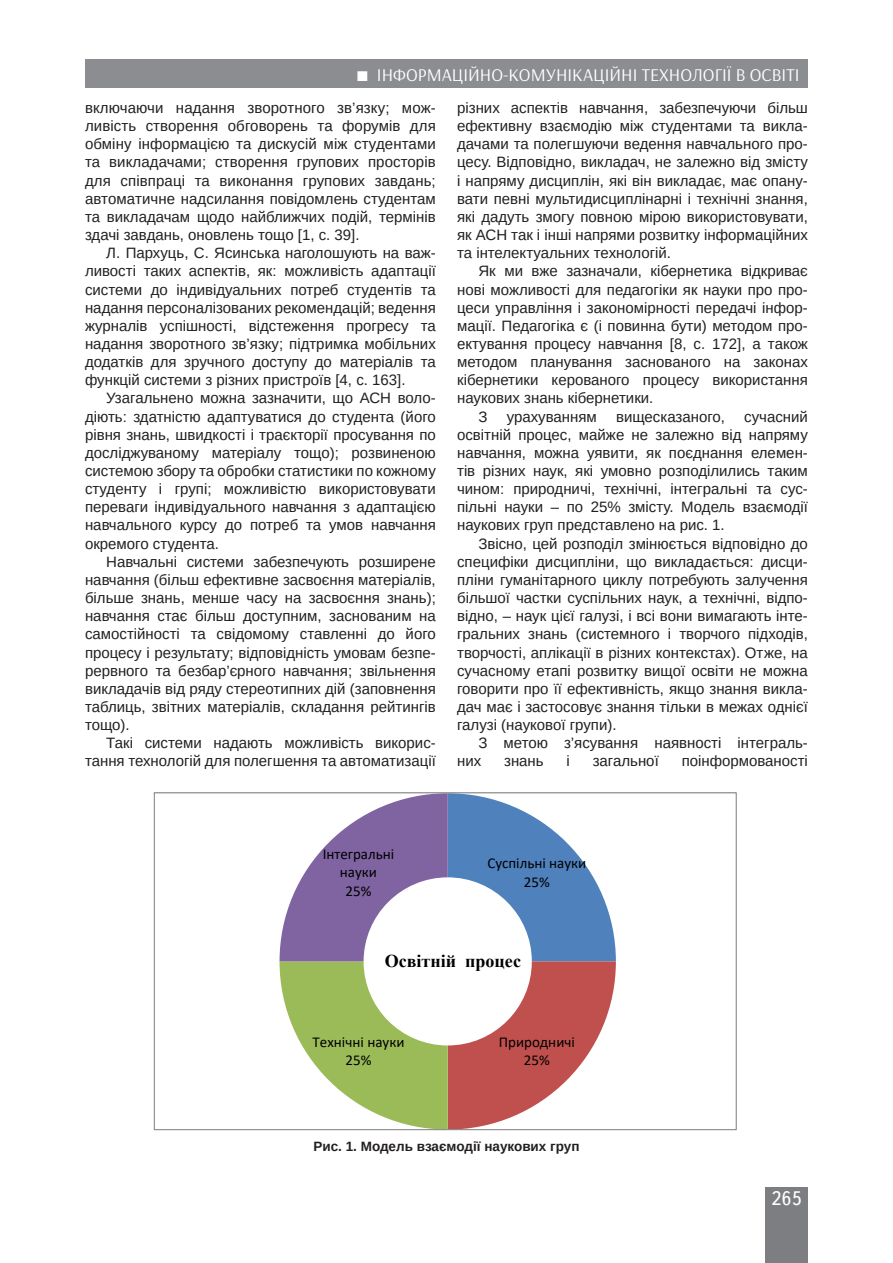
<style>
.page{position:relative;width:893px;height:1263px;background:#fff}
.page>*{position:absolute;margin:0;border:0;box-sizing:border-box;transform-origin:0 0}
.t1{font:19.5px "Ukrainian Text";color:#fff}
.t2{font:18px "Arsenal";color:#fff}
.t3{font:700 18px "Times New Roman";color:#000}
.Текст_основной_G{font:15px/18.1px "Arimo";color:#231f20;text-align:justify}
.t4{font:15px/18.3px "Calibri";color:#000;text-align:center}
.Рисунок{font:700 13.5px "Arimo";color:#231f20}
</style>
<div class="page">
<div style="left:765px;top:1187px;width:43px;height:76px;background:#7c7e81"></div>
<div style="left:85px;top:60px;width:723px;height:28px;background:#8b8d90"></div>
<svg style="left:154px;top:793px;width:583px;height:337px"></svg>
<p class="t2" style="left:377px;top:64px;width:424px">ІНФОРМАЦІЙНО-КОМУНІКАЦІЙНІ ТЕХНОЛОГІЇ В ОСВІТІ</p>
<p class="Текст_основной_G" style="left:85px;top:99px;width:352px">включаючи надання зворотного зв’язку; мож&shy;ливість створення обговорень та форумів для обміну інформацією та дискусій між студентами та викладачами; створення групових просторів для співпраці та виконання групових завдань; автоматичне надсилання повідомлень студентам та викладачам щодо найближчих подій, термінів здачі завдань, оновлень тощо [1, с. 39].</p>
<p class="Текст_основной_G" style="left:85px;top:244px;width:352px;text-indent:21px">Л. Пархуць, С. Ясинська наголошують на важ&shy;ливості таких аспектів, як: можливість адаптації системи до індивідуальних потреб студентів та надання персоналізованих рекомендацій; ведення журналів успішності, відстеження прогресу та надання зворотного зв’язку; підтримка мобільних додатків для зручного доступу до матеріалів та функцій системи з різних пристроїв [4, с. 163].</p>
<p class="Текст_основной_G" style="left:85px;top:389px;width:352px;text-indent:21px">Узагальнено можна зазначити, що АСН воло&shy;діють: здатністю адаптуватися до студента (його рівня знань, швидкості і траєкторії просування по досліджуваному матеріалу тощо); розвиненою системою збору та обробки статистики по кожному студенту і групі; можливістю використовувати переваги індивідуального навчання з адаптацією навчального курсу до потреб та умов навчання окремого студента.</p>
<p class="Текст_основной_G" style="left:85px;top:553px;width:352px;text-indent:21px">Навчальні системи забезпечують розширене навчання (більш ефективне засвоєння матеріалів, більше знань, менше часу на засвоєння знань); навчання стає більш доступним, заснованим на самостійності та свідомому ставленні до його процесу і результату; відповідність умовам безпе&shy;рервного та безбар’єрного навчання; звільнення викладачів від ряду стереотипних дій (заповнення таблиць, звітних матеріалів, складання рейтингів тощо).</p>
<p class="Текст_основной_G" style="left:85px;top:734px;width:352px;text-align:right">Такі системи надають можливість викорис&shy;тання технологій для полегшення та автоматизації</p>
<p class="t2" style="left:440px;top:64px;width:361px">ЗАГАЛЬНА ПЕДАГОГІКА ТА ІСТОРІЯ ПЕДАГОГІКИ</p>
<p class="Текст_основной_G" style="left:457px;top:99px;width:352px">різних аспектів навчання, забезпечуючи більш ефективну взаємодію між студентами та викла&shy;дачами та полегшуючи ведення навчального про&shy;цесу. Відповідно, викладач, не залежно від змісту і напряму дисциплін, які він викладає, має опану&shy;вати певні мультидисциплінарні і технічні знання, які дадуть змогу повною мірою використовувати, як АСН так і інші напрями розвитку інформаційних та інтелектуальних технологій.</p>
<p class="Текст_основной_G" style="left:457px;top:262px;width:352px;text-indent:21px">Як ми вже зазначали, кібернетика відкриває нові можливості для педагогіки як науки про про&shy;цеси управління і закономірності передачі інфор&shy;мації. Педагогіка є (і повинна бути) методом про&shy;ектування процесу навчання [8, с. 172], а також методом планування заснованого на законах кібернетики керованого процесу використання наукових знань кібернетики.</p>
<p class="Текст_основной_G" style="left:478px;top:407px;width:11px">З</p>
<p class="Текст_основной_G" style="left:507px;top:407px;width:92px">урахуванням</p>
<p class="Текст_основной_G" style="left:616px;top:407px;width:110px">вищесказаного,</p>
<p class="Текст_основной_G" style="left:457px;top:407px;width:352px;text-indent:287px">сучасний освітній процес, майже не залежно від напряму навчання, можна уявити, як поєднання елемен&shy;тів різних наук, які умовно розподілились таким чином: природничі, технічні, інтегральні та сус&shy;пільні науки – по 25% змісту. Модель взаємодії наукових груп представлено на рис. 1.</p>
<p class="Текст_основной_G" style="left:457px;top:534px;width:352px;text-indent:21px">Звісно, цей розподіл змінюється відповідно до специфіки дисципліни, що викладається: дисци&shy;пліни гуманітарного циклу потребують залучення більшої частки суспільних наук, а технічні, відпо&shy;відно, – наук цієї галузі, і всі вони вимагають інте&shy;гральних знань (системного і творчого підходів, творчості, аплікації в різних контекстах). Отже, на сучасному етапі розвитку вищої освіти не можна говорити про її ефективність, якщо знання викла&shy;дач має і застосовує знання тільки в межах однієї галузі (наукової групи).</p>
<p class="Текст_основной_G" style="left:457px;top:734px;width:352px;text-indent:21px">З метою з’ясування наявності інтеграль&shy;них</p>
<p class="Текст_основной_G" style="left:504px;top:752px;width:41px">знань</p>
<p class="Текст_основной_G" style="left:567px;top:752px;width:5px">і</p>
<p class="Текст_основной_G" style="left:593px;top:752px;width:68px">загальної</p>
<p class="Текст_основной_G" style="left:682px;top:752px;width:128px">поінформованості</p>
<p class="t4" style="left:323px;top:845px;width:73px">Інтегральні науки<br>25%</p>
<p class="t4" style="left:487px;top:854px;width:101px">Суспільні науки<br>25%</p>
<p class="t3" style="left:385px;top:947px;width:138px">Освітній процес</p>
<p class="t4" style="left:313px;top:1032px;width:93px">Технічні науки<br>25%</p>
<p class="t4" style="left:499px;top:1032px;width:78px">Природничі<br>25%</p>
<p class="Рисунок" style="left:313px;top:1137px;width:268px">Рис. 1. Модель взаємодії наукових груп</p>
<h1 class="t1" style="left:771px;top:1188px;width:32px">265</h1>
</div>
